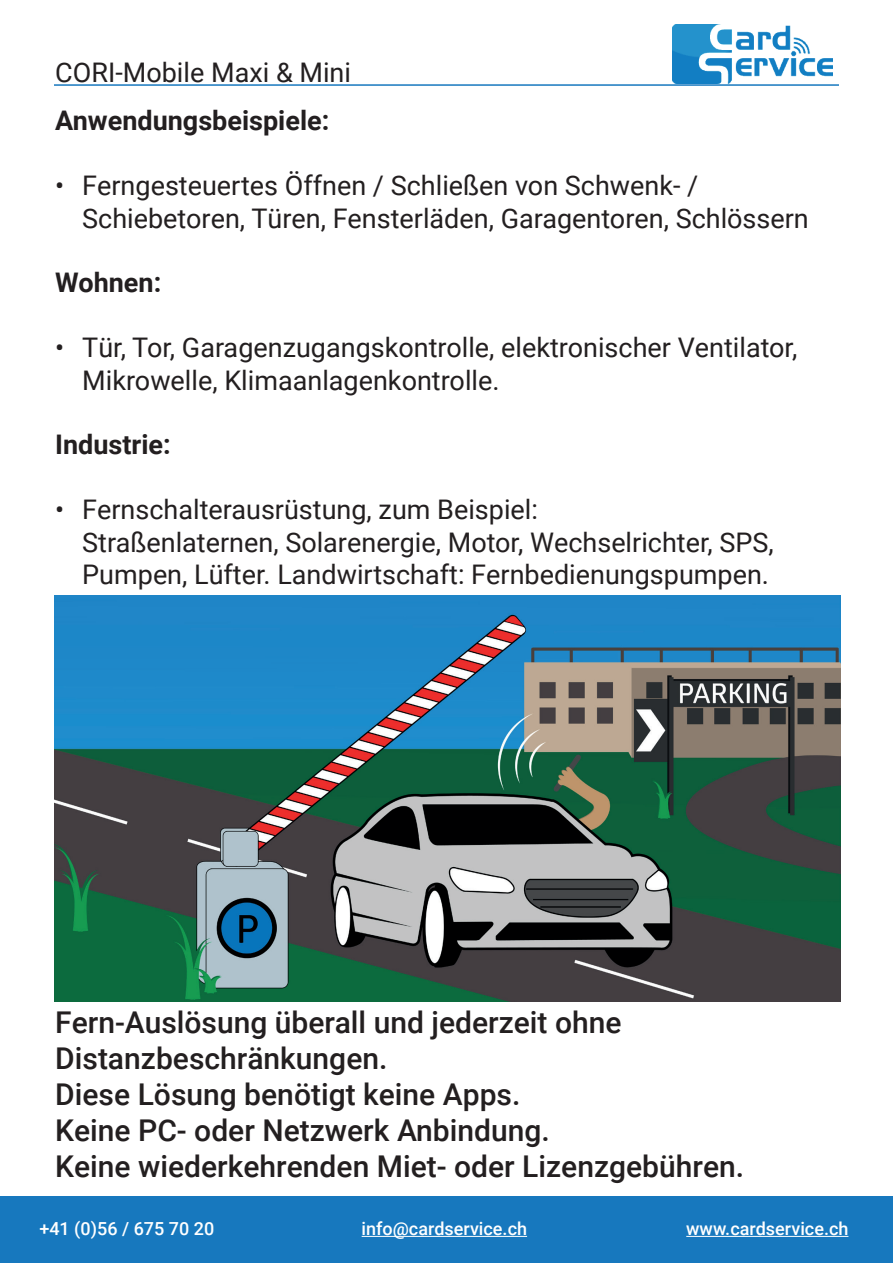
<style>
.page{position:relative;width:893px;height:1263px;background:#fff}
.page>*{position:absolute;margin:0;border:0;box-sizing:border-box;transform-origin:0 0}
.t1{font:500 30px/36px "Roboto";color:#231f20}
.t2{font:27px/32.4px "Roboto";color:#231f20}
.t3{font:700 27px "Roboto";color:#231f20}
.t4{font:500 18px "Roboto";color:#fff}
</style>
<div class="page">
<hr style="left:54px;top:84px;width:785px;height:2px;background:#1778be">
<img style="left:673px;top:25px;width:160px;height:59px">
<div style="left:0;top:1196px;width:893px;height:67px;background:#1778be"></div>
<hr style="left:686px;top:1236px;width:162px;height:1px;background:#fff">
<hr style="left:362px;top:1236px;width:165px;height:1px;background:#fff">
<img style="left:54px;top:595px;width:786px;height:406px">
<p class="t2" style="left:55px;top:57px;width:297px">CORI-Mobile Maxi &amp; Mini</p>
<p class="t3" style="left:55px;top:110px;width:276px">Anwendungsbeispiele:</p>
<p class="t2" style="left:82px;top:172px;width:728px;text-indent:-27px">• Ferngesteuertes Öffnen / Schließen von Schwenk- /<br>Schiebetoren, Türen, Fensterläden, Garagentoren, Schlössern</p>
<p class="t3" style="left:55px;top:272px;width:108px">Wohnen:</p>
<p class="t2" style="left:82px;top:334px;width:717px;text-indent:-27px">• Tür, Tor, Garagenzugangskontrolle, elektronischer Ventilator,<br>Mikrowelle, Klimaanlagenkontrolle.</p>
<p class="t3" style="left:55px;top:434px;width:117px">Industrie:</p>
<p class="t2" style="left:82px;top:496px;width:693px;text-indent:-27px">• Fernschalterausrüstung, zum Beispiel:<br>Straßenlaternen, Solarenergie, Motor, Wechselrichter, SPS,<br>Pumpen, Lüfter. Landwirtschaft: Fernbedienungspumpen.</p>
<p class="t1" style="left:55px;top:1006px;width:690px">Fern-Auslösung überall und jederzeit ohne Distanzbeschränkungen.<br>Diese Lösung benötigt keine Apps.<br>Keine PC- oder Netzwerk Anbindung.<br>Keine wiederkehrenden Miet- oder Lizenzgebühren.</p>
<p class="t4" style="left:39px;top:1221px;width:176px">+41 (0)56 / 675 70 20</p>
<p class="t4" style="left:362px;top:1221px;width:167px">info@cardservice.ch</p>
<p class="t4" style="left:686px;top:1221px;width:164px">www.cardservice.ch</p>
</div>
